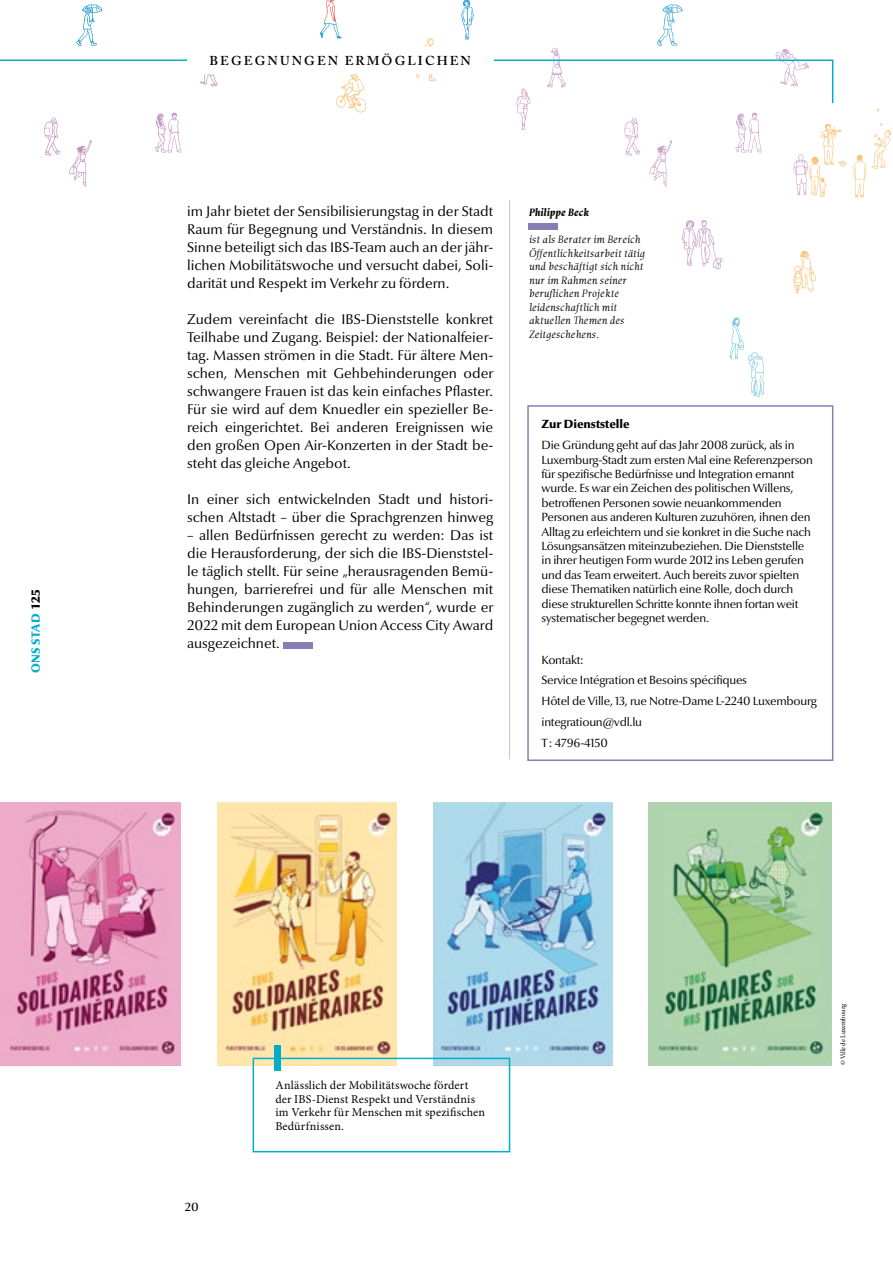
<style>
.page{position:relative;width:893px;height:1263px;background:#fff}
.page>*{position:absolute;margin:0;border:0;box-sizing:border-box;transform-origin:0 0}
.t1{font:14.25px/18px "Optima Nova LT Pro";color:#000;text-align:justify}
.t2{font:600 12.75px "Adobe Caslon Pro";letter-spacing:.165em;color:#000}
.t3{font:12px/14.4px "Optima Nova LT Pro";letter-spacing:-.02em;color:#000}
.t4{font:12px/13.5px "Minion Pro";letter-spacing:.015em;color:#000}
.t5{font:900 12px "Optima Nova LT Pro";color:#000}
.t6{font:900 12px "Optima Nova LT Pro";letter-spacing:.015em;color:#00aecb}
.t7{font:500 12px "Optima Nova LT Pro";color:#000}
.t8{font:10.5px/13.5px "Leitura Italic 1";color:#000}
.t9{font:10.5px "Leitura Italic 4";color:#000}
.t10{font:6.75px "Minion Pro";letter-spacing:-.01em;color:#000}
.s1{color:#000}
</style>
<div class="page">
<div style="left:283px;top:642px;width:29px;height:6px;background:#8480b6"></div>
<img style="left:0;top:802px;width:181px;height:263px">
<img style="left:218px;top:802px;width:178px;height:263px">
<img style="left:433px;top:802px;width:179px;height:263px">
<img style="left:649px;top:802px;width:183px;height:263px">
<hr style="left:509px;top:200px;width:1px;height:559px;background:#c5c6c6">
<div style="left:253px;top:1058px;width:257px;height:94px;border:2px solid #00aecb"></div>
<div style="left:275px;top:1045px;width:6px;height:25px;background:#00aecb"></div>
<div style="left:527px;top:405px;width:306px;height:356px;border:2px solid #8480b6"></div>
<div style="left:0;top:0;width:893px;height:419px;background:#fff"></div>
<svg style="left:0;top:59px;width:834px;height:46px"></svg>
<div style="left:187px;top:47px;width:306px;height:26px;background:#fff"></div>
<div style="left:529px;top:224px;width:29px;height:6px;background:#8480b6"></div>
<p class="t6" style="left:28px;top:673px;width:85px;rotate:-90deg">ONS STAD <span class="s1">125</span></p>
<p class="t2" style="left:209px;top:53px;width:263px">BEGEGNUNGEN ERMÖGLICHEN</p>
<p class="t1" style="left:187px;top:202px;width:308px">im Jahr bietet der Sensibilisierungstag in der Stadt Raum für Begegnung und Verständnis. In diesem Sinne beteiligt sich das IBS-Team auch an der jähr&shy;lichen Mobilitätswoche und versucht dabei, Soli&shy;darität und Respekt im Verkehr zu fördern.</p>
<p class="t1" style="left:187px;top:310px;width:308px">Zudem vereinfacht die IBS-Dienststelle konkret Teilhabe und Zugang. Beispiel: der Nationalfeier&shy;tag. Massen strömen in die Stadt. Für ältere Men&shy;schen, Menschen mit Gehbehinderungen oder schwangere Frauen ist das kein einfaches Pflaster.<br>Für sie wird auf dem Knuedler ein spezieller Be&shy;reich eingerichtet. Bei anderen Ereignissen wie den großen Open Air-Konzerten in der Stadt be&shy;steht das gleiche Angebot.</p>
<p class="t1" style="left:187px;top:490px;width:308px">In einer sich entwickelnden Stadt und histori&shy;schen Altstadt – über die Sprachgrenzen hinweg</p>
<p class="t1" style="left:187px;top:526px;width:308px">– allen Bedürfnissen gerecht zu werden: Das ist die Herausforderung, der sich die IBS-Dienststel&shy;le täglich stellt. Für seine „herausragenden Bemü&shy;hungen, barrierefrei und für alle Menschen mit Behinderungen zugänglich zu werden“, wurde er 2022 mit dem European Union Access City Award ausgezeichnet.</p>
<p class="t9" style="left:529px;top:207px;width:62px">Philippe Beck</p>
<p class="t8" style="left:529px;top:233px;width:118px">ist als Berater im Bereich<br>Öffentlichkeitsarbeit tätig und beschäftigt sich nicht nur im Rahmen seiner beruflichen Projekte leidenschaftlich mit aktuellen Themen des<br>Zeitgeschehens.</p>
<p class="t5" style="left:542px;top:417px;width:90px">Zur Dienststelle</p>
<p class="t3" style="left:542px;top:438px;width:273px">Die Gründung geht auf das Jahr 2008 zurück, als in Luxemburg-Stadt zum ersten Mal eine Referenzperson für spezifische Bedürfnisse und Integration ernannt wurde. Es war ein Zeichen des politischen Willens, betroffenen Personen sowie neuankommenden Personen aus anderen Kulturen zuzuhören, ihnen den Alltag zu erleichtern und sie konkret in die Suche nach Lösungsansätzen miteinzubeziehen. Die Dienststelle in ihrer heutigen Form wurde 2012 ins Leben gerufen und das Team erweitert. Auch bereits zuvor spielten diese Thematiken natürlich eine Rolle, doch durch diese strukturellen Schritte konnte ihnen fortan weit systematischer begegnet werden.</p>
<p class="t3" style="left:542px;top:649px;width:277px;line-height:20.9px">Kontakt:<br>Service Intégration et Besoins spécifiques<br>Hôtel de Ville, 13, rue Notre-Dame L-2240 Luxembourg integratioun@vdl.lu<br>T: 4796-4150</p>
<p class="t7" style="left:185px;top:1199px;width:16px">20</p>
<p class="t4" style="left:275px;top:1079px;width:211px">Anlässlich der Mobilitätswoche fördert der IBS-Dienst Respekt und Verständnis im Verkehr für Menschen mit spezifischen Bedürfnissen.</p>
<p class="t10" style="left:838px;top:1065px;width:63px;rotate:-90deg">© Ville de Luxembourg</p>
</div>
